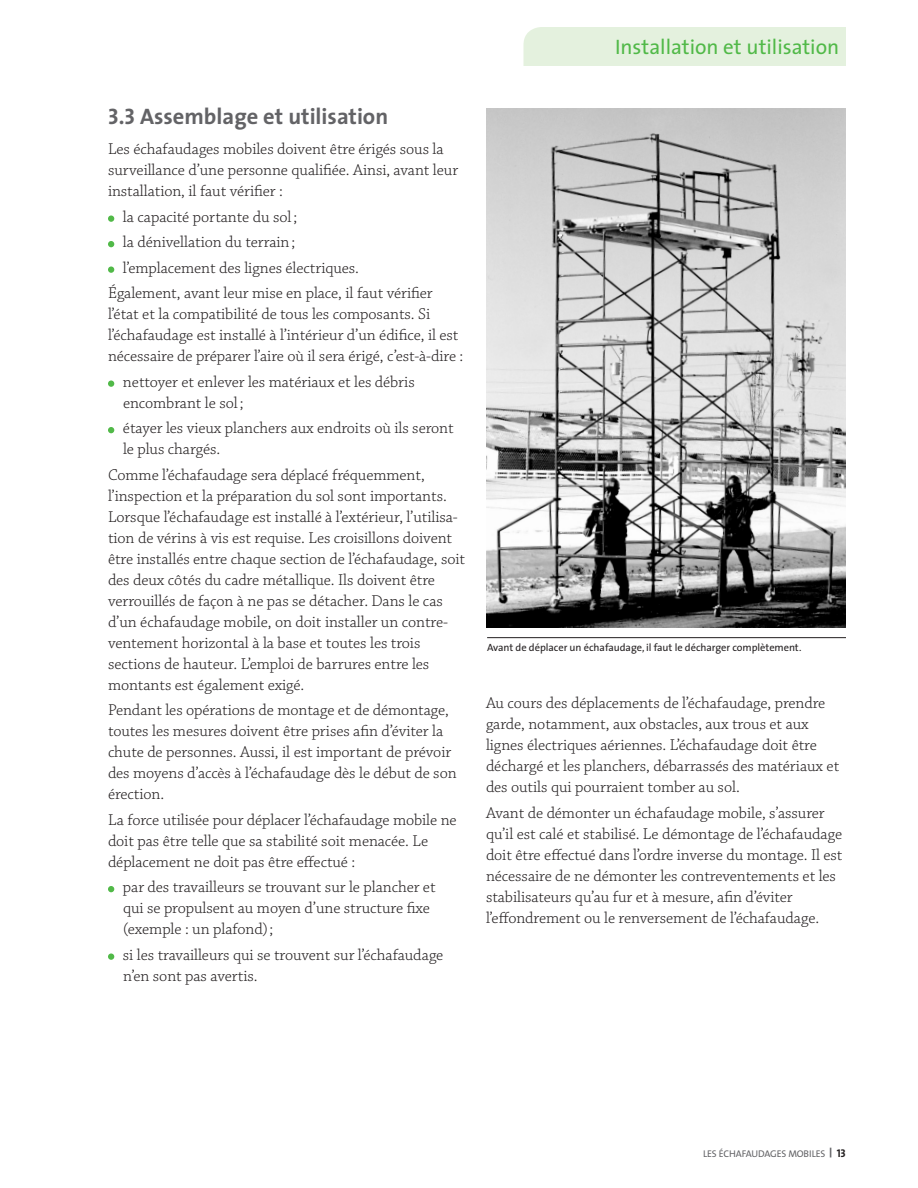
<style>
.page{position:relative;width:918px;height:1188px;background:#fff}
.page>*{position:absolute;margin:0;border:0;box-sizing:border-box;transform-origin:0 0}
._1-Sous-titre_1{font:700 22.5px "The Sans";color:#636366}
.t1{font:21px "The Sans";color:#51b948}
._1-Texte_courant{font:300 16.5px/21px "Chaparral Pro";letter-spacing:-.005em;color:#231f20}
._1-Puces{font:300 16.5px/21px "Chaparral Pro";letter-spacing:-.005em;color:#231f20}
._1-Légende{font:10.5px "The Sans";letter-spacing:-.005em;color:#231f20}
.t2{font:9.75px "The Sans Caps";letter-spacing:-.01em;color:#636366}
.s1{font-family:"The Sans Bold Caps";font-weight:400}
.s2{font-family:"The Sans Bold Caps";font-size:11.25px;color:#231f20}
</style>
<div class="page">
<div style="left:524px;top:27px;width:322px;height:39px;background:#e4f1de"></div>
<div style="left:108px;top:215px;width:6px;height:7px;background:#51b948;border-radius:50%"></div>
<svg style="left:108px;top:241px;width:6px;height:6px"></svg>
<div style="left:108px;top:266px;width:6px;height:7px;background:#51b948;border-radius:50%"></div>
<div style="left:108px;top:380px;width:6px;height:7px;background:#51b948;border-radius:50%"></div>
<svg style="left:108px;top:427px;width:6px;height:6px"></svg>
<svg style="left:108px;top:886px;width:6px;height:6px"></svg>
<div style="left:108px;top:953px;width:6px;height:7px;background:#51b948;border-radius:50%"></div>
<hr style="left:487px;top:637px;width:359px;height:1px;background:#231f20">
<img style="left:486px;top:108px;width:360px;height:520px">
<p class="t1" style="left:615px;top:30px;width:226px">Installation et utilisation</p>
<p class="_1-Sous-titre_1" style="left:108px;top:98px;width:282px"><span class="s1">3.3</span> Assemblage et utilisation</p>
<p class="_1-Texte_courant" style="left:108px;top:139px;width:352px">Les échafaudages mobiles doivent être érigés sous la surveillance d’une personne qualifiée. Ainsi, avant leur installation, il faut vérifier :</p>
<p class="_1-Puces" style="left:123px;top:207px;width:176px">la capacité portante du sol;</p>
<p class="_1-Puces" style="left:123px;top:232px;width:174px">la dénivellation du terrain;</p>
<p class="_1-Puces" style="left:123px;top:258px;width:238px">l’emplacement des lignes électriques.</p>
<p class="_1-Texte_courant" style="left:108px;top:283px;width:357px">Également, avant leur mise en place, il faut vérifier l’état et la compatibilité de tous les composants. Si l’échafaudage est installé à l’intérieur d’un édifice, il est nécessaire de préparer l’aire où il sera érigé, c’est-à-dire :</p>
<p class="_1-Puces" style="left:123px;top:372px;width:293px">nettoyer et enlever les matériaux et les débris encombrant le sol;</p>
<p class="_1-Puces" style="left:123px;top:418px;width:332px">étayer les vieux planchers aux endroits où ils seront le plus chargés.</p>
<p class="_1-Texte_courant" style="left:108px;top:465px;width:359px">Comme l’échafaudage sera déplacé fréquemment, l’inspection et la préparation du sol sont importants.<br>Lorsque l’échafaudage est installé à l’extérieur, l’utilisa&shy;tion de vérins à vis est requise. Les croisillons doivent être installés entre chaque section de l’échafaudage, soit des deux côtés du cadre métallique. Ils doivent être verrouillés de façon à ne pas se détacher. Dans le cas d’un échafaudage mobile, on doit installer un contre&shy;ventement horizontal à la base et toutes les trois sections de hauteur. L’emploi de barrures entre les montants est également exigé.</p>
<p class="_1-Texte_courant" style="left:108px;top:700px;width:350px">Pendant les opérations de montage et de démontage, toutes les mesures doivent être prises afin d’éviter la chute de personnes. Aussi, il est important de prévoir des moyens d’accès à l’échafaudage dès le début de son érection.</p>
<p class="_1-Texte_courant" style="left:108px;top:810px;width:350px">La force utilisée pour déplacer l’échafaudage mobile ne doit pas être telle que sa stabilité soit menacée. Le déplacement ne doit pas être effectué :</p>
<p class="_1-Puces" style="left:123px;top:877px;width:314px">par des travailleurs se trouvant sur le plancher et qui se propulsent au moyen d’une structure fixe (exemple : un plafond);</p>
<p class="_1-Puces" style="left:123px;top:945px;width:322px">si les travailleurs qui se trouvent sur l’échafaudage n’en sont pas avertis.</p>
<p class="_1-Légende" style="left:487px;top:639px;width:316px">Avant de déplacer un échafaudage, il faut le décharger complètement.</p>
<p class="_1-Texte_courant" style="left:486px;top:693px;width:355px">Au cours des déplacements de l’échafaudage, prendre garde, notamment, aux obstacles, aux trous et aux lignes électriques aériennes. L’échafaudage doit être déchargé et les planchers, débarrassés des matériaux et des outils qui pourraient tomber au sol.</p>
<p class="_1-Texte_courant" style="left:486px;top:803px;width:358px">Avant de démonter un échafaudage mobile, s’assurer qu’il est calé et stabilisé. Le démontage de l’échafaudage doit être effectué dans l’ordre inverse du montage. Il est nécessaire de ne démonter les contreventements et les stabilisateurs qu’au fur et à mesure, afin d’éviter l’effondrement ou le renversement de l’échafaudage.</p>
<p class="t2" style="left:703px;top:1146px;width:144px">LES ÉCHAFAUDAGES MOBILES <sup>|</sup> <span class="s2">13</span></p>
</div>
